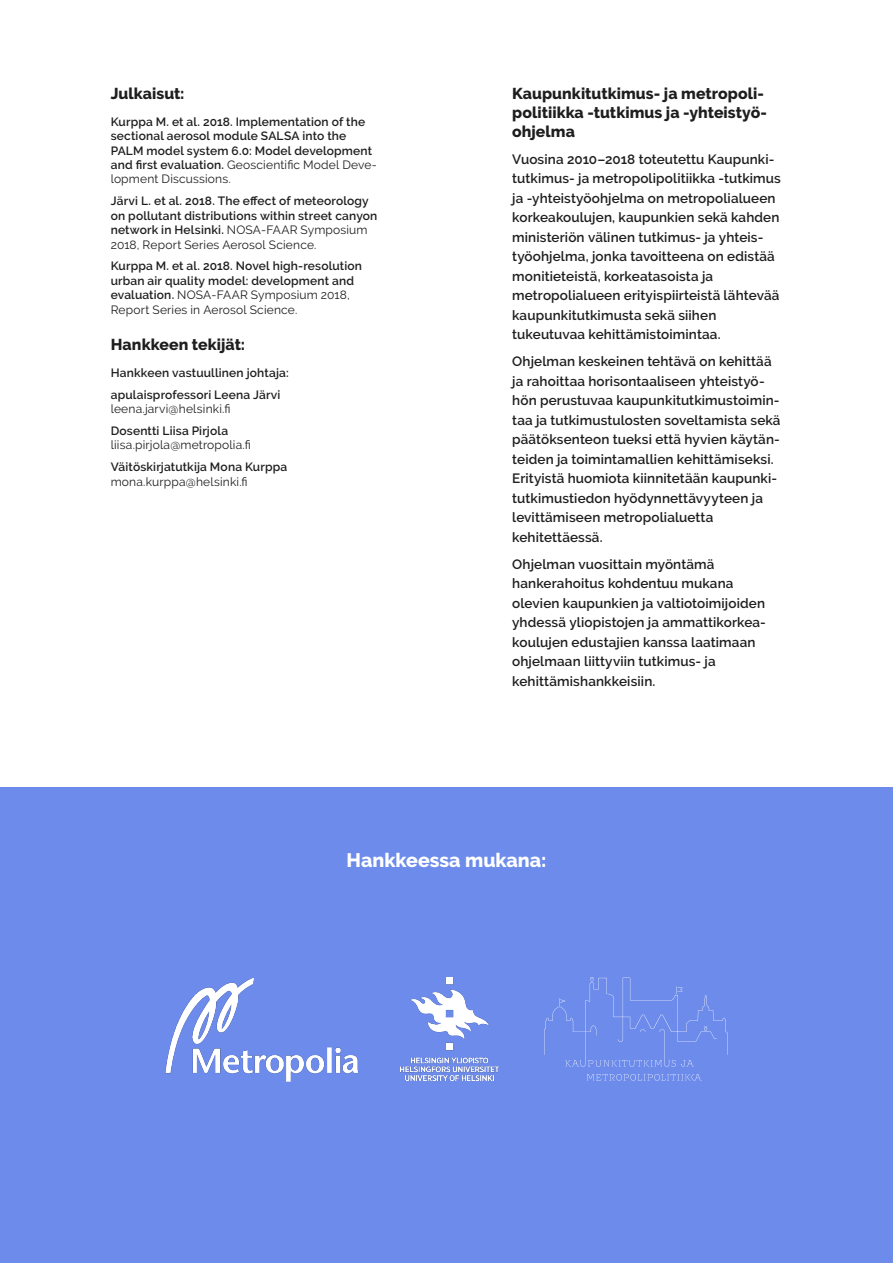
<style>
.page{position:relative;width:893px;height:1263px;background:#fff}
.page>*{position:absolute;margin:0;border:0;box-sizing:border-box;transform-origin:0 0}
.t1{font:800 19.5px "Raleway";color:#fff}
.t2{font:800 15.75px/18.9px "Raleway";letter-spacing:.005em;color:#1e1e1e}
.t3{font:600 13.5px/19.5px "Raleway";letter-spacing:.01em;color:#1e1e1e}
.t4{font:600 12px/14.4px "Raleway";letter-spacing:.015em;color:#1e1e1e}
.t5{font:12px "Raleway";letter-spacing:.015em;color:#1e1e1e}
.s1{font-weight:400}
</style>
<div class="page">
<div style="left:0;top:788px;width:893px;height:475px;background:#6c8beb"></div>
<img style="left:166px;top:977px;width:192px;height:104px">
<svg style="left:544px;top:977px;width:183px;height:104px"></svg>
<img style="left:400px;top:977px;width:99px;height:104px">
<p class="t2" style="left:111px;top:84px;width:75px">Julkaisut:</p>
<p class="t4" style="left:111px;top:114px;width:268px">Kurppa M. et al. 2018. Implementation of the sectional aerosol module SALSA into the PALM model system 6.0: Model development and first evaluation. <span class="s1">Geoscientific Model Deve&shy;lopment Discussions.</span></p>
<p class="t4" style="left:111px;top:194px;width:268px">Järvi L. et al. 2018. The effect of meteorology on pollutant distributions within street canyon network in Helsinki. <span class="s1">NOSA-FAAR Symposium 2018, Report Series Aerosol Science.</span></p>
<p class="t4" style="left:111px;top:259px;width:253px">Kurppa M. et al. 2018. Novel high-resolution urban air quality model: development and evaluation. <span class="s1">NOSA-FAAR Symposium 2018, Report Series in Aerosol Science.</span></p>
<p class="t2" style="left:111px;top:335px;width:136px">Hankkeen tekijät:</p>
<p class="t4" style="left:111px;top:361px;width:179px;line-height:21.9px">Hankkeen vastuullinen johtaja: apulaisprofessori Leena Järvi</p>
<p class="t5" style="left:111px;top:402px;width:121px">leena.jarvi@helsinki.fi</p>
<p class="t4" style="left:111px;top:423px;width:119px">Dosentti Liisa Pirjola</p>
<p class="t5" style="left:111px;top:438px;width:142px">liisa.pirjola@metropolia.fi</p>
<p class="t4" style="left:111px;top:460px;width:178px">Väitöskirjatutkija Mona Kurppa</p>
<p class="t5" style="left:111px;top:474px;width:138px">mona.kurppa@helsinki.fi</p>
<p class="t2" style="left:512px;top:84px;width:256px">Kaupunkitutkimus- ja metropoli&shy;politiikka -tutkimus ja -yhteistyö&shy;ohjelma</p>
<p class="t3" style="left:512px;top:149px;width:270px">Vuosina 2010–2018 toteutettu Kaupunki&shy;tutkimus- ja metropolipolitiikka -tutkimus ja -yhteistyöohjelma on metropolialueen korkeakoulujen, kaupunkien sekä kahden ministeriön välinen tutkimus- ja yhteis&shy;työohjelma, jonka tavoitteena on edistää monitieteistä, korkeatasoista ja metropolialueen erityispiirteistä lähtevää kaupunkitutkimusta sekä siihen tukeutuvaa kehittämistoimintaa.</p>
<p class="t3" style="left:512px;top:352px;width:270px">Ohjelman keskeinen tehtävä on kehittää ja rahoittaa horisontaaliseen yhteistyö&shy;hön perustuvaa kaupunkitutkimustoimin&shy;taa ja tutkimustulosten soveltamista sekä päätöksenteon tueksi että hyvien käytän&shy;teiden ja toimintamallien kehittämiseksi.<br>Erityistä huomiota kiinnitetään kaupunki&shy;tutkimustiedon hyödynnettävyyteen ja levittämiseen metropolialuetta kehitettäessä.</p>
<p class="t3" style="left:512px;top:554px;width:255px">Ohjelman vuosittain myöntämä hankerahoitus kohdentuu mukana olevien kaupunkien ja valtiotoimijoiden yhdessä yliopistojen ja ammattikorkea&shy;koulujen edustajien kanssa laatimaan ohjelmaan liittyviin tutkimus- ja kehittämishankkeisiin.</p>
<h1 class="t1" style="left:347px;top:849px;width:201px">Hankkeessa mukana:</h1>
</div>
